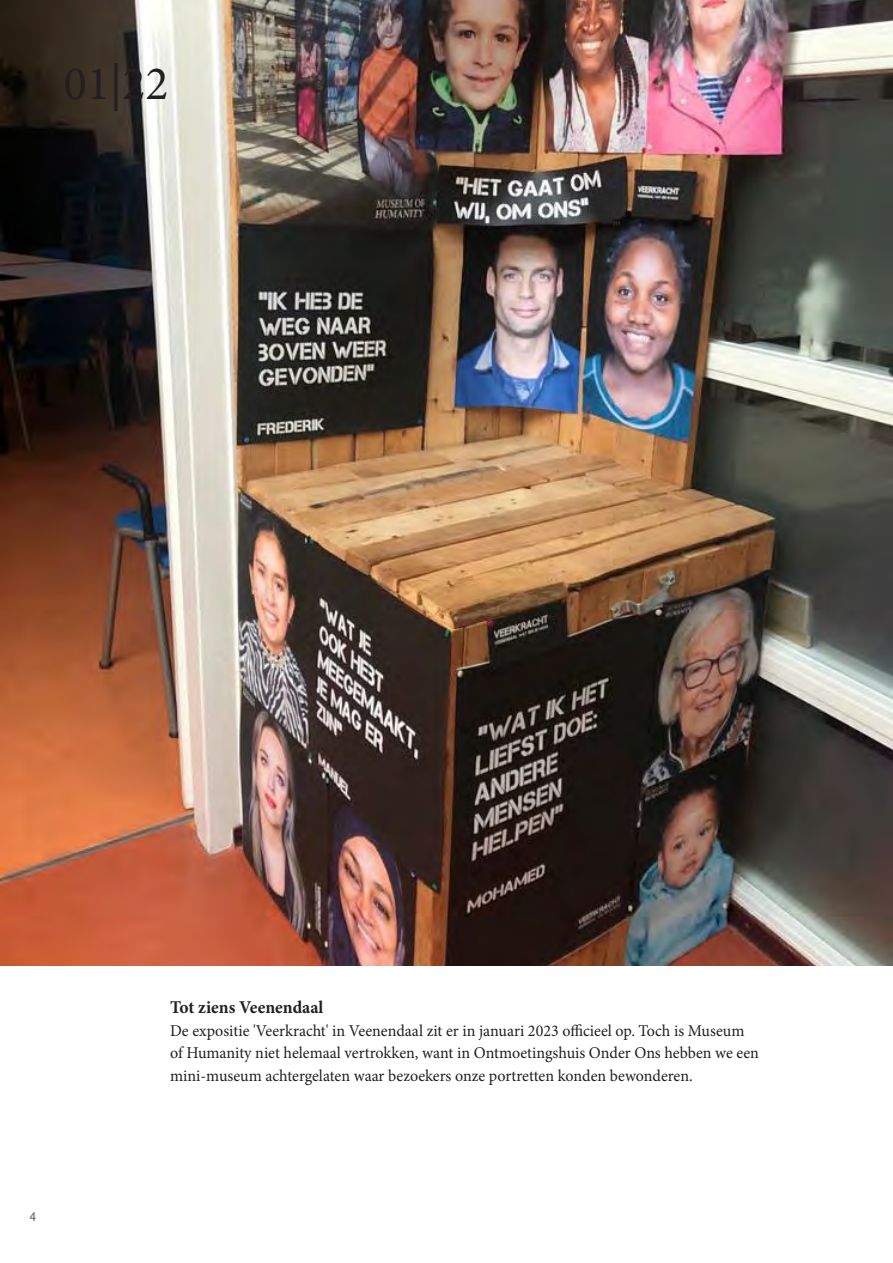
<style>
.page{position:relative;width:893px;height:1263px;background:#fff}
.page>*{position:absolute;margin:0;border:0;box-sizing:border-box;transform-origin:0 0}
.t1{font:48px "Minion Pro";color:#231f20}
.tekst_boek_groot{font:700 18px "Minion Pro";color:#231f20}
.tekst_boek_groot-2{font:16.5px/22.5px "Minion Pro";color:#231f20}
.t2{font:13.2px "Myriad Pro";color:#57585a;scale:.91 1}
</style>
<div class="page">
<img style="left:0;top:0;width:893px;height:965px">
<p class="t1" style="left:64px;top:51px;width:106px">01|22</p>
<p class="t2" style="left:30px;top:1208px;width:8px">4</p>
<p class="tekst_boek_groot" style="left:170px;top:995px;width:155px">Tot ziens Veenendaal</p>
<p class="tekst_boek_groot-2" style="left:170px;top:1019px;width:590px">De expositie 'Veerkracht' in Veenendaal zit er in januari 2023 officieel op. Toch is Museum of Humanity niet helemaal vertrokken, want in Ontmoetingshuis Onder Ons hebben we een mini-museum achtergelaten waar bezoekers onze portretten konden bewonderen.</p>
</div>
